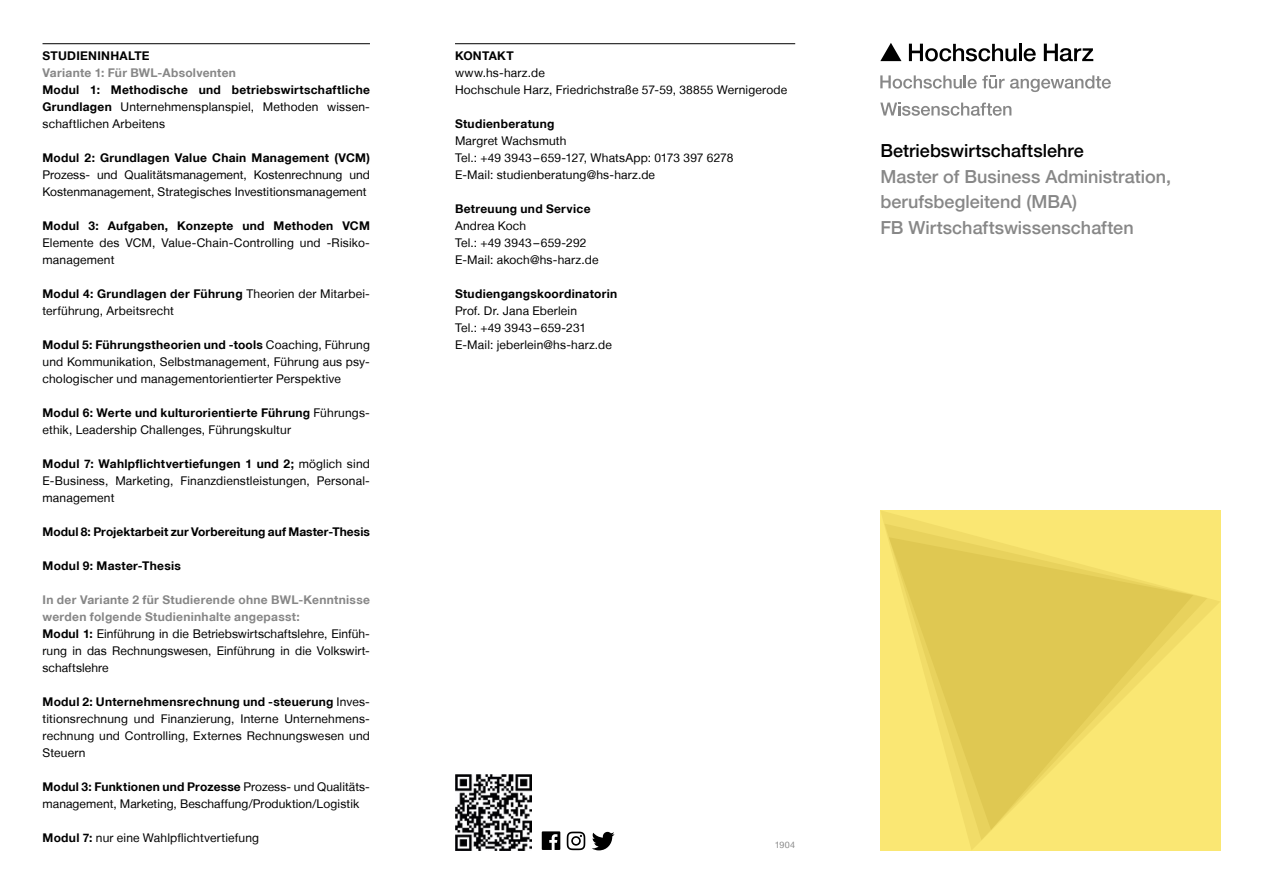
<style>
.page{position:relative;width:1263px;height:893px;background:#fff}
.page>*{position:absolute;margin:0;border:0;box-sizing:border-box;transform-origin:0 0}
.t1{font:500 18px/25.5px "Helvetica Neue LT";color:#878787}
.t2{font:500 18px "Helvetica Neue LT";color:#000}
.t3{font:12px/17px "Helvetica Neue LT";letter-spacing:.015em;color:#000}
.t4{font:700 12px "Helvetica Neue LT";letter-spacing:.02em;color:#000}
.t5{font:700 12px "Helvetica Neue LT";letter-spacing:.02em;color:#878787}
.t6{font:9px "Helvetica Neue LT";color:#878787}
.s1{font-weight:700}
.s2{font-weight:700;color:#878787}
</style>
<div class="page">
<img style="left:455px;top:774px;width:76px;height:77px">
<hr style="left:455px;top:43px;width:340px;height:1px;background:#000">
<hr style="left:43px;top:43px;width:327px;height:1px;background:#000">
<svg style="left:880px;top:43px;width:21px;height:18px"></svg>
<svg style="left:909px;top:44px;width:107px;height:17px"></svg>
<svg style="left:1024px;top:48px;width:12px;height:13px"></svg>
<hr style="left:1019px;top:44px;width:3px;height:17px;background:#000">
<svg style="left:1044px;top:44px;width:49px;height:17px"></svg>
<svg style="left:880px;top:75px;width:231px;height:17px"></svg>
<svg style="left:880px;top:102px;width:131px;height:14px"></svg>
<div style="left:880px;top:510px;width:340px;height:340px;background:#fae773"></div>
<svg style="left:885px;top:524px;width:322px;height:316px;background:#f8e571"></svg>
<svg style="left:889px;top:537px;width:304px;height:293px;background:#ebd661"></svg>
<svg style="left:542px;top:831px;width:18px;height:19px"></svg>
<svg style="left:592px;top:832px;width:22px;height:18px"></svg>
<svg style="left:567px;top:832px;width:18px;height:18px"></svg>
<p class="t4" style="left:43px;top:48px;width:109px">STUDIENINHALTE</p>
<p class="t5" style="left:43px;top:65px;width:195px">Variante 1: Für BWL-Absolventen</p>
<p class="t3" style="left:43px;top:81px;width:329px;text-align:justify"><span class="s1">Modul 1: Methodische und betriebswirtschaftliche Grundlagen</span> Unternehmensplanspiel, Methoden wissen&shy;schaftlichen Arbeitens</p>
<p class="t4" style="left:43px;top:150px;width:329px">Modul 2: Grundlagen Value Chain Management (VCM)</p>
<p class="t3" style="left:43px;top:166px;width:329px">Prozess- und Qualitätsmanagement, Kostenrechnung und<br>Kostenmanagement, Strategisches Investitionsmanagement</p>
<p class="t4" style="left:43px;top:218px;width:329px">Modul 3: Aufgaben, Konzepte und Methoden VCM</p>
<p class="t3" style="left:43px;top:234px;width:329px">Elemente des VCM, Value-Chain-Controlling und -Risiko&shy;management</p>
<p class="t3" style="left:43px;top:285px;width:329px"><span class="s1">Modul 4: Grundlagen der Führung</span> Theorien der Mitarbei&shy;terführung, Arbeitsrecht</p>
<p class="t3" style="left:43px;top:336px;width:329px;text-align:justify"><span class="s1">Modul 5: Führungstheorien und -tools</span> Coaching, Führung und Kommunikation, Selbstmanagement, Führung aus psy&shy;chologischer und managementorientierter Perspektive</p>
<p class="t3" style="left:43px;top:404px;width:329px"><span class="s1">Modul 6: Werte und kulturorientierte Führung</span> Führungs&shy;ethik, Leadership Challenges, Führungskultur</p>
<p class="t3" style="left:43px;top:455px;width:329px;text-align:justify"><span class="s1">Modul 7: Wahlpflichtvertiefungen 1 und 2;</span> möglich sind E-Business, Marketing, Finanzdienstleistungen, Personal&shy;management</p>
<p class="t4" style="left:43px;top:524px;width:329px">Modul 8: Projektarbeit zur Vorbereitung auf Master-Thesis</p>
<p class="t4" style="left:43px;top:558px;width:140px">Modul 9: Master-Thesis</p>
<p class="t3" style="left:43px;top:591px;width:329px"><span class="s2">In der Variante 2 für Studierende ohne BWL-Kenntnisse werden folgende Studieninhalte angepasst:<br></span><span class="s1">Modul 1:</span> Einführung in die Betriebswirtschaftslehre, Einfüh&shy;rung in das Rechnungswesen, Einführung in die Volkswirt&shy;schaftslehre</p>
<p class="t3" style="left:43px;top:693px;width:329px;text-align:justify"><span class="s1">Modul 2: Unternehmensrechnung und -steuerung</span> Inves&shy;titionsrechnung und Finanzierung, Interne Unternehmens&shy;rechnung und Controlling, Externes Rechnungswesen und Steuern</p>
<p class="t3" style="left:43px;top:778px;width:329px"><span class="s1">Modul 3: Funktionen und Prozesse</span> Prozess- und Qualitäts&shy;management, Marketing, Beschaffung/Produktion/Logistik</p>
<p class="t3" style="left:43px;top:829px;width:218px"><span class="s1">Modul 7:</span> nur eine Wahlpflichtvertiefung</p>
<p class="t4" style="left:455px;top:48px;width:60px">KONTAKT</p>
<p class="t3" style="left:455px;top:64px;width:334px">www.hs-harz.de<br>Hochschule Harz, Friedrichstraße 57-59, 38855 Wernigerode</p>
<p class="t4" style="left:455px;top:116px;width:101px">Studienberatung</p>
<p class="t3" style="left:455px;top:132px;width:280px">Margret Wachsmuth<br>Tel.: +49 3943–659-127, WhatsApp: 0173 397 6278<br>E-Mail: studienberatung@hs-harz.de</p>
<p class="t4" style="left:455px;top:201px;width:137px">Betreuung und Service</p>
<p class="t3" style="left:455px;top:217px;width:145px">Andrea Koch<br>Tel.: +49 3943–659-292<br>E-Mail: akoch@hs-harz.de</p>
<p class="t4" style="left:455px;top:286px;width:164px">Studiengangskoordinatorin</p>
<p class="t3" style="left:455px;top:302px;width:158px">Prof. Dr. Jana Eberlein<br>Tel.: +49 3943–659-231<br>E-Mail: jeberlein@hs-harz.de</p>
<p class="t6" style="left:775px;top:839px;width:22px">1904</p>
<h1 class="t2" style="left:880px;top:140px;width:205px">Betriebswirtschaftslehre</h1>
<h1 class="t1" style="left:880px;top:163px;width:292px">Master of Business Administration, berufsbegleitend (MBA)<br>FB Wirtschaftswissenschaften</h1>
</div>
